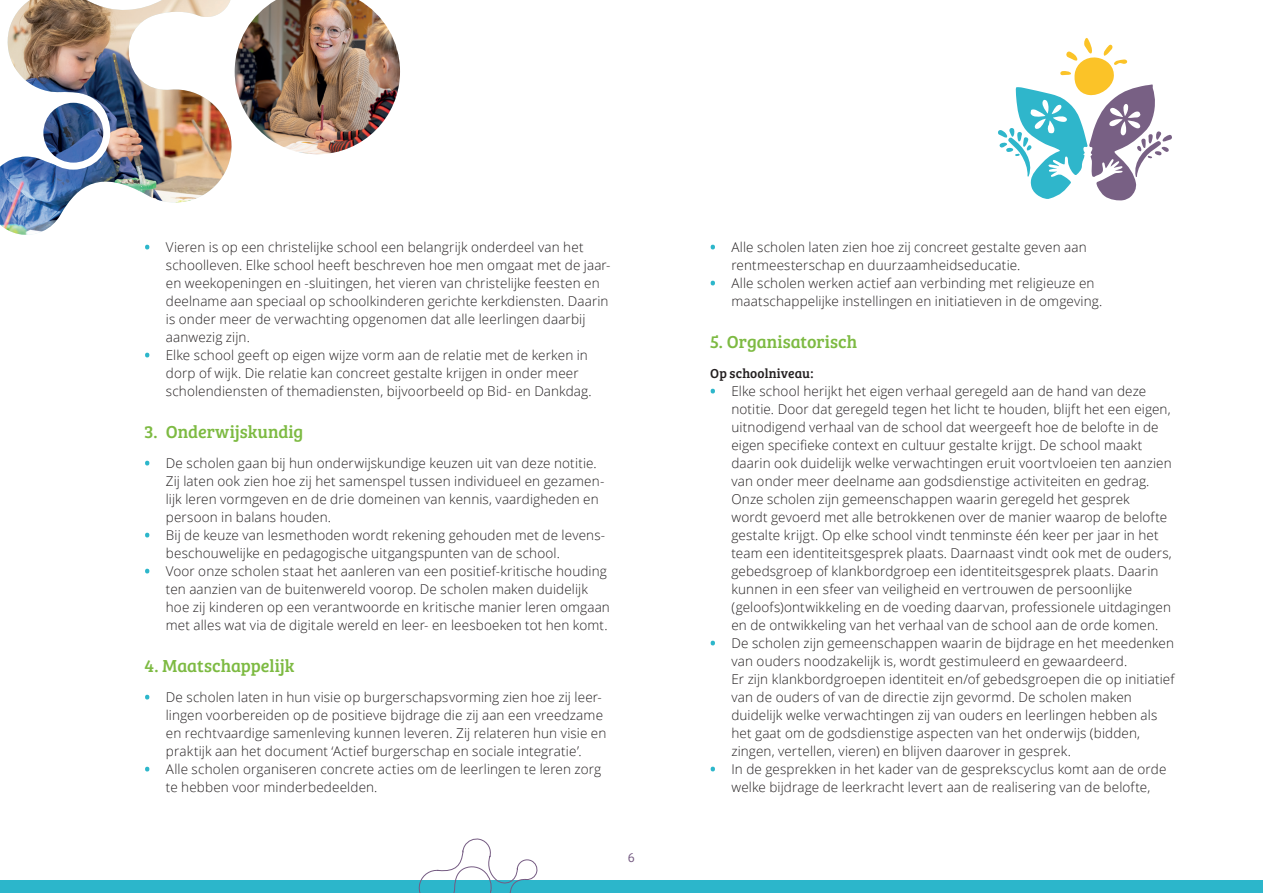
<style>
.page{position:relative;width:1263px;height:893px;background:#fff}
.page>*{position:absolute;margin:0;border:0;box-sizing:border-box;transform-origin:0 0}
.t1{font:18px "Bree Serif";color:#7dba42}
.t2{font:300 13.5px/18px "Open Sans";letter-spacing:.01em;color:#231f20}
.t3{font:13.5px "Bree Serif";letter-spacing:.01em;color:#231f20}
.t4{font:13.5px "Bree Serif Lt";color:#755b82}
.s1{font-weight:800;color:#fff}
</style>
<div class="page">
<div style="left:0;top:880px;width:1263px;height:13px;background:#2cb6cb"></div>
<img style="left:0;top:0;width:235px;height:235px">
<img style="left:40px;top:99px;width:67px;height:67px;border-radius:33px">
<div style="left:36px;top:96px;width:74px;height:74px;border:7px solid #fff;border-radius:50%"></div>
<img style="left:235px;top:0;width:165px;height:154px">
<svg style="left:998px;top:38px;width:174px;height:163px"></svg>
<svg style="left:418px;top:838px;width:120px;height:55px"></svg>
<p class="t2" style="left:166px;top:238px;width:446px;text-indent:-21px"><span class="s1">•</span> Vieren is op een christelijke school een belangrijk onderdeel van het schoolleven. Elke school heeft beschreven hoe men omgaat met de jaar&shy;en weekopeningen en -sluitingen, het vieren van christelijke feesten en deelname aan speciaal op schoolkinderen gerichte kerkdiensten. Daarin is onder meer de verwachting opgenomen dat alle leerlingen daarbij aanwezig zijn.</p>
<p class="t2" style="left:166px;top:346px;width:427px;text-indent:-21px"><span class="s1">•</span> Elke school geeft op eigen wijze vorm aan de relatie met de kerken in dorp of wijk. Die relatie kan concreet gestalte krijgen in onder meer scholendiensten of themadiensten, bijvoorbeeld op Bid- en Dankdag.</p>
<h1 class="t1" style="left:145px;top:418px;width:160px">3. Onderwijskundig</h1>
<p class="t2" style="left:166px;top:454px;width:440px;text-indent:-21px"><span class="s1">•</span> De scholen gaan bij hun onderwijskundige keuzen uit van deze notitie.<br>Zij laten ook zien hoe zij het samenspel tussen individueel en gezamen&shy;lijk leren vormgeven en de drie domeinen van kennis, vaardigheden en persoon in balans houden.</p>
<p class="t2" style="left:166px;top:526px;width:441px;text-indent:-21px"><span class="s1">•</span> Bij de keuze van lesmethoden wordt rekening gehouden met de levens&shy;beschouwelijke en pedagogische uitgangspunten van de school.</p>
<p class="t2" style="left:166px;top:562px;width:446px;text-indent:-21px"><span class="s1">•</span> Voor onze scholen staat het aanleren van een positief-kritische houding ten aanzien van de buitenwereld voorop. De scholen maken duidelijk hoe zij kinderen op een verantwoorde en kritische manier leren omgaan met alles wat via de digitale wereld en leer- en leesboeken tot hen komt.</p>
<h1 class="t1" style="left:145px;top:652px;width:151px">4. Maatschappelijk</h1>
<p class="t2" style="left:166px;top:688px;width:442px;text-indent:-21px"><span class="s1">•</span> De scholen laten in hun visie op burgerschapsvorming zien hoe zij leer&shy;lingen voorbereiden op de positieve bijdrage die zij aan een vreedzame en rechtvaardige samenleving kunnen leveren. Zij relateren hun visie en praktijk aan het document ‘Actief burgerschap en sociale integratie’.</p>
<p class="t2" style="left:166px;top:760px;width:437px;text-indent:-21px"><span class="s1">•</span> Alle scholen organiseren concrete acties om de leerlingen te leren zorg te hebben voor minderbedeelden.</p>
<p class="t4" style="left:628px;top:848px;width:9px">6</p>
<p class="t2" style="left:731px;top:238px;width:357px;text-indent:-21px"><span class="s1">•</span> Alle scholen laten zien hoe zij concreet gestalte geven aan rentmeesterschap en duurzaamheidseducatie.</p>
<p class="t2" style="left:731px;top:274px;width:372px;text-indent:-21px"><span class="s1">•</span> Alle scholen werken actief aan verbinding met religieuze en maatschappelijke instellingen en initiatieven in de omgeving.</p>
<h1 class="t1" style="left:710px;top:328px;width:149px">5. Organisatorisch</h1>
<p class="t3" style="left:710px;top:363px;width:105px">Op schoolniveau:</p>
<p class="t2" style="left:731px;top:382px;width:442px;text-indent:-21px"><span class="s1">•</span> Elke school herijkt het eigen verhaal geregeld aan de hand van deze notitie. Door dat geregeld tegen het licht te houden, blijft het een eigen, uitnodigend verhaal van de school dat weergeeft hoe de belofte in de eigen specifieke context en cultuur gestalte krijgt. De school maakt daarin ook duidelijk welke verwachtingen eruit voortvloeien ten aanzien van onder meer deelname aan godsdienstige activiteiten en gedrag.<br>Onze scholen zijn gemeenschappen waarin geregeld het gesprek<br>wordt gevoerd met alle betrokkenen over de manier waarop de belofte gestalte krijgt. Op elke school vindt tenminste één keer per jaar in het team een identiteitsgesprek plaats. Daarnaast vindt ook met de ouders, gebedsgroep of klankbordgroep een identiteitsgesprek plaats. Daarin kunnen in een sfeer van veiligheid en vertrouwen de persoonlijke (geloofs)ontwikkeling en de voeding daarvan, professionele uitdagingen en de ontwikkeling van het verhaal van de school aan de orde komen.</p>
<p class="t2" style="left:731px;top:634px;width:445px;text-indent:-21px"><span class="s1">•</span> De scholen zijn gemeenschappen waarin de bijdrage en het meedenken van ouders noodzakelijk is, wordt gestimuleerd en gewaardeerd.<br>Er zijn klankbordgroepen identiteit en/of gebedsgroepen die op initiatief van de ouders of van de directie zijn gevormd. De scholen maken duidelijk welke verwachtingen zij van ouders en leerlingen hebben als het gaat om de godsdienstige aspecten van het onderwijs (bidden, zingen, vertellen, vieren) en blijven daarover in gesprek.</p>
<p class="t2" style="left:710px;top:760px;width:458px;text-align:center"><span class="s1">•</span> In de gesprekken in het kader van de gesprekscyclus komt aan de orde welke bijdrage de leerkracht levert aan de realisering van de belofte,</p>
</div>
